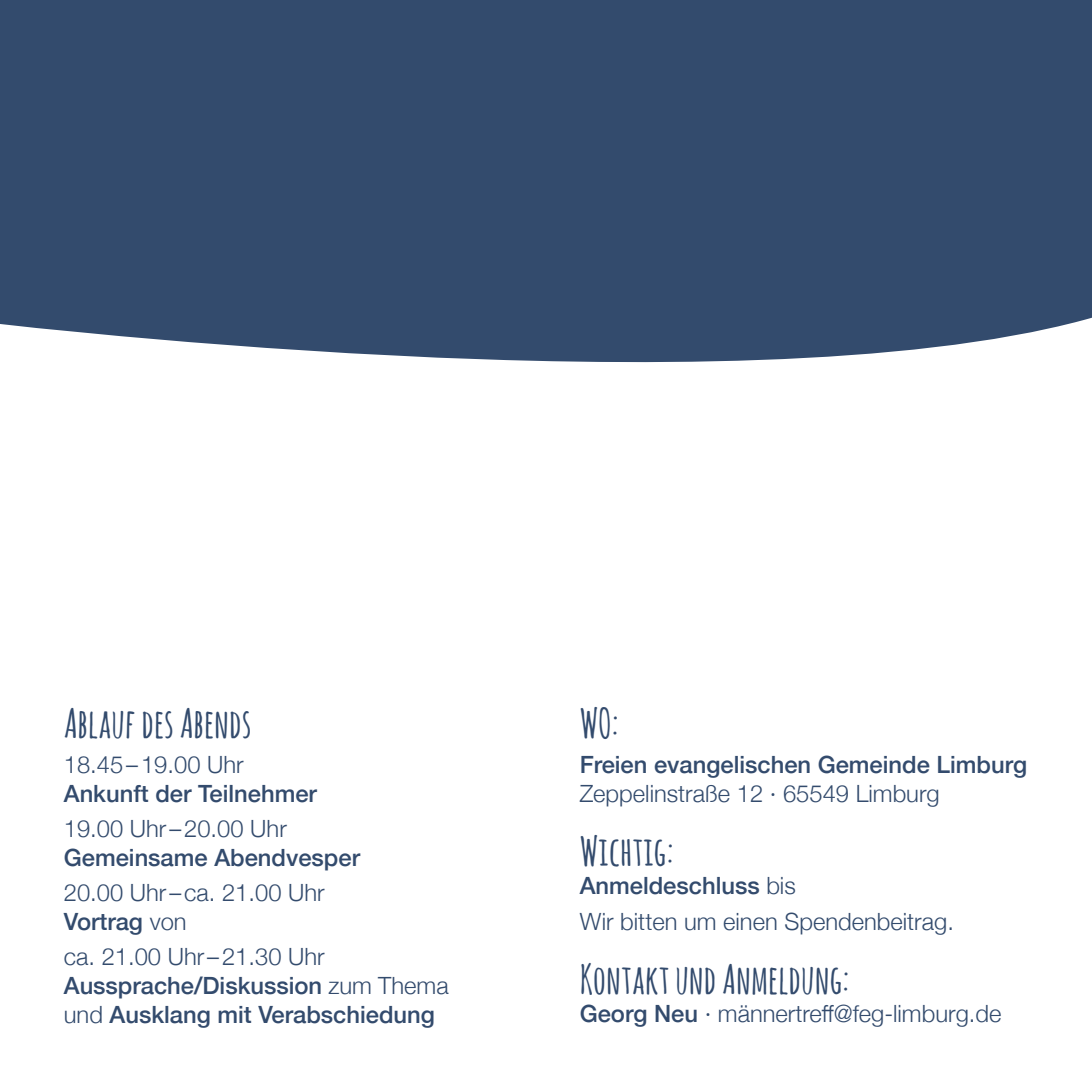
<style>
.page{position:relative;width:1092px;height:1092px;background:#fff}
.page>*{position:absolute;margin:0;border:0;box-sizing:border-box;transform-origin:0 0}
.t1{font:700 40px "Amatic SC";color:#334b6d}
.t2{font:300 23.75px/28.5px "Helvetica Neue";color:#334b6d}
.t3{font:500 23.75px/28.5px "Helvetica Neue";color:#334b6d}
.s1{font-weight:500}
.s2{font-weight:300}
</style>
<div class="page">
<div style="left:0;top:0;width:1091px;height:363px;background:#334b6d"></div>
<h1 class="t1" style="left:64px;top:694px;width:189px">Ablauf des Abends</h1>
<p class="t2" style="left:64px;top:748px;width:181px">18.45–19.00 Uhr</p>
<p class="t3" style="left:64px;top:777px;width:254px">Ankunft der Teilnehmer</p>
<p class="t2" style="left:64px;top:812px;width:224px">19.00 Uhr –20.00 Uhr</p>
<p class="t3" style="left:64px;top:841px;width:298px">Gemeinsame Abendvesper</p>
<p class="t2" style="left:64px;top:876px;width:262px">20.00 Uhr –ca. 21.00 Uhr<br><span class="s1">Vortrag</span> von</p>
<p class="t3" style="left:64px;top:940px;width:386px"><span class="s2">ca. 21.00 Uhr–21.30 Uhr<br></span>Aussprache/Diskussion <span class="s2">zum Thema und</span> Ausklang mit Verabschiedung</p>
<h1 class="t1" style="left:579px;top:694px;width:41px">WO:</h1>
<p class="t3" style="left:579px;top:748px;width:449px">Freien evangelischen Gemeinde Limburg</p>
<p class="t2" style="left:579px;top:777px;width:361px">Zeppelinstraße 12 · 65549 Limburg</p>
<h1 class="t1" style="left:579px;top:822px;width:95px">Wichtig:</h1>
<p class="t2" style="left:579px;top:866px;width:376px;line-height:35.5px"><span class="s1">Anmeldeschluss</span> bis<br>Wir bitten um einen Spendenbeitrag.</p>
<h1 class="t1" style="left:579px;top:950px;width:271px">Kontakt und Anmeldung:</h1>
<p class="t2" style="left:579px;top:997px;width:423px"><span class="s1">Georg Neu</span> · männertreff@feg-limburg.de</p>
</div>
